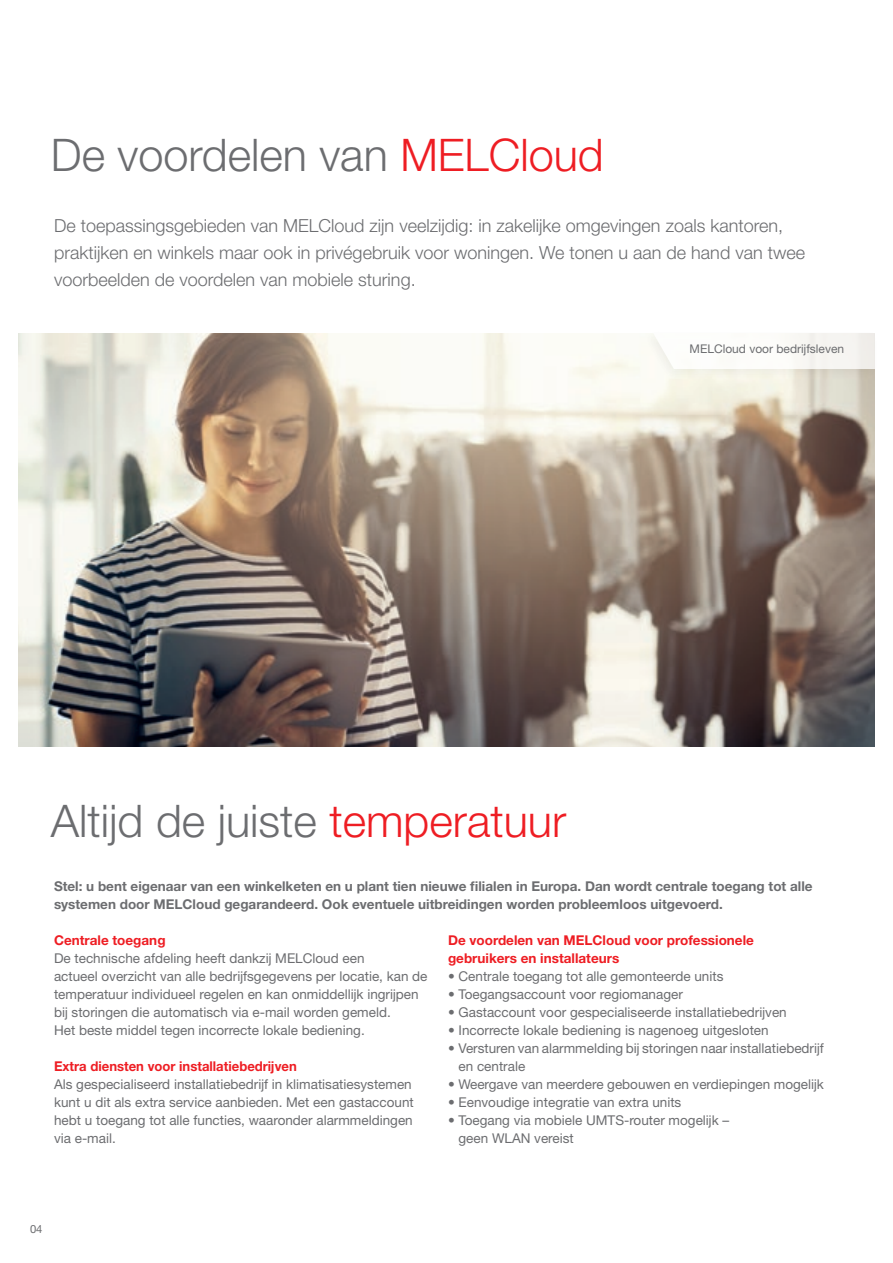
<style>
.page{position:relative;width:893px;height:1263px;background:#fff}
.page>*{position:absolute;margin:0;border:0;box-sizing:border-box;transform-origin:0 0}
.t1{font:300 45px "Helvetica Neue LT Pro";color:#6c6d70}
.t2{font:300 18px/27px "Helvetica Neue LT Pro";color:#6c6d70}
.t3{font:13.5px/18px "Helvetica Neue LT Pro";color:#6c6d70}
.t4{font:700 13.5px/18px "Helvetica Neue LT Pro";color:#6c6d70}
.t5{font:700 13.5px/18px "Helvetica Neue LT Pro";color:#ee1d23}
.t6{font:12px "Helvetica Neue LT Pro";color:#6c6d70}
.t7{font:11.25px "Helvetica Neue LT Pro";color:#6c6d70}
.s1{color:#ee1d23}
</style>
<div class="page">
<img style="left:18px;top:333px;width:856px;height:414px">
<div style="left:642px;top:328px;width:238px;height:53px;background:#231f20;opacity:.07"></div>
<svg style="left:653px;top:333px;width:222px;height:36px"></svg>
<h1 class="t1" style="left:51px;top:127px;width:554px">De voordelen van <span class="s1">MELCloud</span></h1>
<h2 class="t2" style="left:54px;top:211px;width:752px">De toepassingsgebieden van MELCloud zijn veelzijdig: in zakelijke omgevingen zoals kantoren, praktijken en winkels maar ook in privégebruik voor woningen. We tonen u aan de hand van twee voorbeelden de voordelen van mobiele sturing.</h2>
<p class="t6" style="left:689px;top:342px;width:156px">MELCloud voor bedrijfsleven</p>
<h1 class="t1" style="left:51px;top:793px;width:517px">Altijd de juiste <span class="s1">temperatuur</span></h1>
<p class="t4" style="left:54px;top:877px;width:760px">Stel: u bent eigenaar van een winkelketen en u plant tien nieuwe filialen in Europa. Dan wordt centrale toegang tot alle systemen door MELCloud gegarandeerd. Ook eventuele uitbreidingen worden probleemloos uitgevoerd.</p>
<p class="t5" style="left:54px;top:931px;width:113px">Centrale toegang</p>
<p class="t3" style="left:54px;top:949px;width:375px">De technische afdeling heeft dankzij MELCloud een<br>actueel overzicht van alle bedrijfsgegevens per locatie, kan de temperatuur individueel regelen en kan onmiddellijk ingrijpen bij storingen die automatisch via e-mail worden gemeld.<br>Het beste middel tegen incorrecte lokale bediening.</p>
<p class="t5" style="left:54px;top:1057px;width:244px">Extra diensten voor installatiebedrijven</p>
<p class="t3" style="left:54px;top:1075px;width:361px">Als gespecialiseerd installatiebedrijf in klimatisatiesystemen kunt u dit als extra service aanbieden. Met een gastaccount hebt u toegang tot alle functies, waaronder alarmmeldingen via e-mail.</p>
<p class="t5" style="left:448px;top:931px;width:307px">De voordelen van MELCloud voor professionele gebruikers en installateurs</p>
<p class="t3" style="left:448px;top:967px;width:277px">• Centrale toegang tot alle gemonteerde units</p>
<p class="t3" style="left:448px;top:985px;width:236px">• Toegangsaccount voor regiomanager</p>
<p class="t3" style="left:448px;top:1003px;width:340px">• Gastaccount voor gespecialiseerde installatiebedrijven</p>
<p class="t3" style="left:448px;top:1021px;width:322px">• Incorrecte lokale bediening is nagenoeg uitgesloten</p>
<p class="t3" style="left:458px;top:1039px;width:367px;text-indent:-11px">• Versturen van alarmmelding bij storingen naar installatiebedrijf en centrale</p>
<p class="t3" style="left:448px;top:1075px;width:377px">• Weergave van meerdere gebouwen en verdiepingen mogelijk</p>
<p class="t3" style="left:448px;top:1093px;width:235px">• Eenvoudige integratie van extra units</p>
<p class="t3" style="left:458px;top:1111px;width:272px;text-indent:-11px">• Toegang via mobiele UMTS-router mogelijk – geen WLAN vereist</p>
<p class="t7" style="left:30px;top:1222px;width:14px">04</p>
</div>
